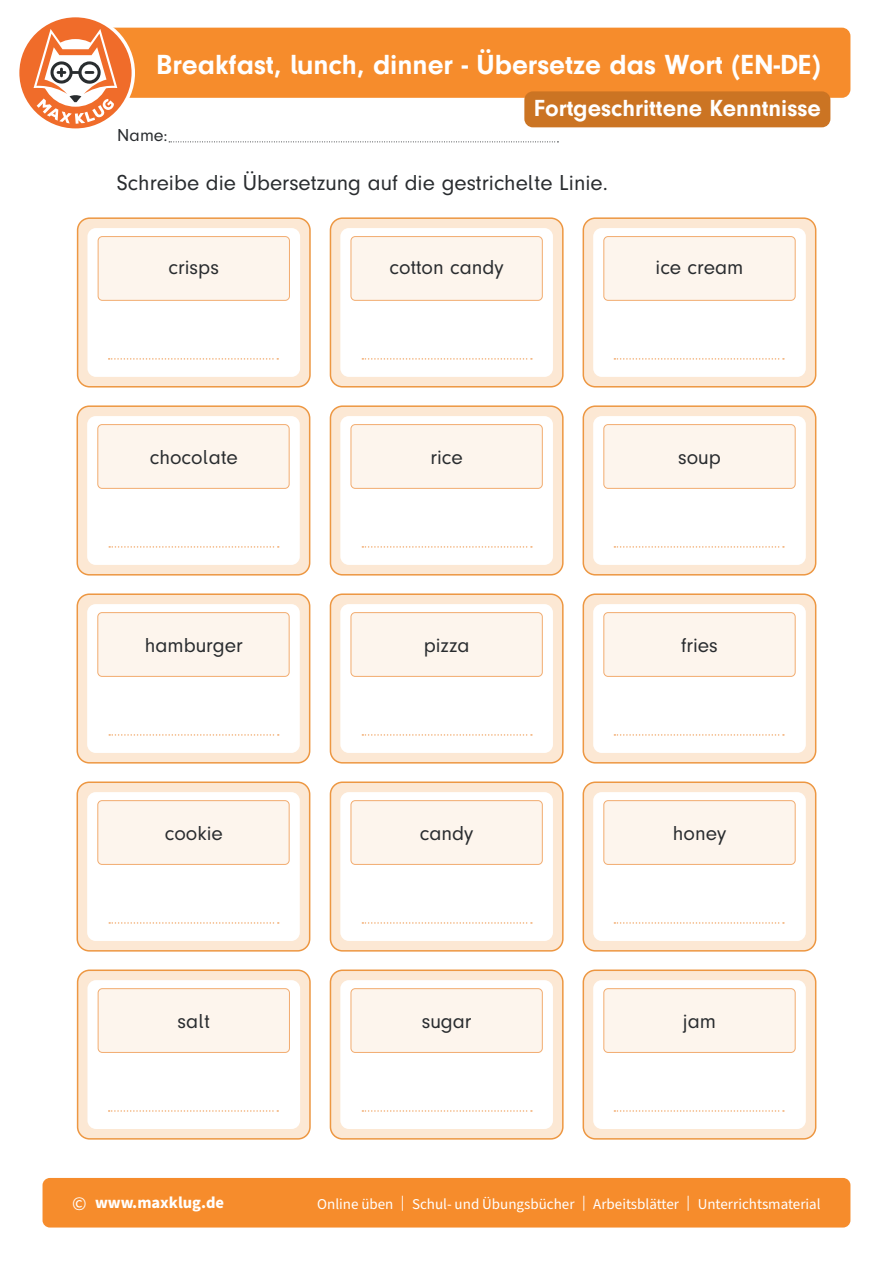
<style>
.page{position:relative;width:893px;height:1263px;background:#fff}
.page>*{position:absolute;margin:0;border:0;box-sizing:border-box;transform-origin:0 0}
.t1{font:700 28.5px "Mk Druckschrift N";color:#fff}
.t2{font:700 24px "Mk Druckschrift N";color:#fff}
.t3{font:22.5px "Mk Druckschrift N";color:#292c2f}
.t4{font:21px "Mk Druckschrift N";color:#292c2f}
.t5{font:18px "Mk Druckschrift N";color:#292c2f}
.t6{font:700 16.5px "Source Sans Pro";color:#fff}
.t7{font:15px "Source Sans Pro";color:#fff}
.s1{font-weight:400;font-size:19.5px}
</style>
<div class="page">
<div style="left:75px;top:28px;width:775px;height:70px;background:#f68c2c;border-radius:9px"></div>
<svg style="left:169px;top:141px;width:389px;height:1px"></svg>
<svg style="left:19px;top:17px;width:116px;height:112px"></svg>
<div style="left:524px;top:91px;width:306px;height:36px;background:#cb7423;border-radius:9px"></div>
<div style="left:43px;top:1178px;width:807px;height:49px;background:#f68c2c;border-radius:7px"></div>
<div style="left:78px;top:218px;width:232px;height:169px;background:#fce8d4;border-radius:12px"></div>
<div style="left:77px;top:217px;width:234px;height:170px;border:2px solid #ed9742;border-radius:12px"></div>
<div style="left:330px;top:218px;width:233px;height:169px;background:#fce8d4;border-radius:12px"></div>
<div style="left:330px;top:217px;width:234px;height:170px;border:2px solid #ed9742;border-radius:12px"></div>
<div style="left:583px;top:218px;width:233px;height:169px;background:#fce8d4;border-radius:12px"></div>
<div style="left:583px;top:217px;width:233px;height:170px;border:2px solid #ed9742;border-radius:12px"></div>
<div style="left:78px;top:970px;width:232px;height:169px;background:#fce8d4;border-radius:12px"></div>
<div style="left:77px;top:969px;width:234px;height:170px;border:2px solid #ed9742;border-radius:12px"></div>
<div style="left:77px;top:406px;width:233px;height:169px;background:#fce8d4;border-radius:12px"></div>
<div style="left:77px;top:405px;width:233px;height:170px;border:2px solid #ed9742;border-radius:12px"></div>
<div style="left:77px;top:594px;width:233px;height:169px;background:#fce8d4;border-radius:12px"></div>
<div style="left:77px;top:593px;width:233px;height:170px;border:2px solid #ed9742;border-radius:12px"></div>
<div style="left:77px;top:782px;width:233px;height:169px;background:#fce8d4;border-radius:12px"></div>
<div style="left:77px;top:781px;width:233px;height:170px;border:2px solid #ed9742;border-radius:12px"></div>
<div style="left:330px;top:970px;width:233px;height:169px;background:#fce8d4;border-radius:12px"></div>
<div style="left:330px;top:969px;width:234px;height:170px;border:2px solid #ed9742;border-radius:12px"></div>
<div style="left:330px;top:782px;width:233px;height:169px;background:#fce8d4;border-radius:12px"></div>
<div style="left:330px;top:781px;width:234px;height:170px;border:2px solid #ed9742;border-radius:12px"></div>
<div style="left:330px;top:594px;width:233px;height:169px;background:#fce8d4;border-radius:12px"></div>
<div style="left:330px;top:593px;width:234px;height:170px;border:2px solid #ed9742;border-radius:12px"></div>
<div style="left:583px;top:970px;width:233px;height:169px;background:#fce8d4;border-radius:12px"></div>
<div style="left:583px;top:969px;width:233px;height:170px;border:2px solid #ed9742;border-radius:12px"></div>
<div style="left:583px;top:782px;width:233px;height:169px;background:#fce8d4;border-radius:12px"></div>
<div style="left:583px;top:781px;width:233px;height:170px;border:2px solid #ed9742;border-radius:12px"></div>
<div style="left:330px;top:406px;width:233px;height:169px;background:#fce8d4;border-radius:12px"></div>
<div style="left:330px;top:405px;width:234px;height:170px;border:2px solid #ed9742;border-radius:12px"></div>
<div style="left:583px;top:594px;width:233px;height:169px;background:#fce8d4;border-radius:12px"></div>
<div style="left:583px;top:593px;width:233px;height:170px;border:2px solid #ed9742;border-radius:12px"></div>
<div style="left:583px;top:406px;width:233px;height:169px;background:#fce8d4;border-radius:12px"></div>
<div style="left:583px;top:405px;width:233px;height:170px;border:2px solid #ed9742;border-radius:12px"></div>
<div style="left:340px;top:228px;width:213px;height:149px;background:#fff;border-radius:9px"></div>
<div style="left:593px;top:228px;width:213px;height:149px;background:#fff;border-radius:9px"></div>
<div style="left:87px;top:228px;width:213px;height:149px;background:#fff;border-radius:9px"></div>
<div style="left:87px;top:980px;width:213px;height:149px;background:#fff;border-radius:9px"></div>
<div style="left:87px;top:792px;width:213px;height:149px;background:#fff;border-radius:9px"></div>
<div style="left:87px;top:604px;width:213px;height:149px;background:#fff;border-radius:9px"></div>
<div style="left:87px;top:416px;width:213px;height:149px;background:#fff;border-radius:9px"></div>
<div style="left:340px;top:980px;width:213px;height:149px;background:#fff;border-radius:9px"></div>
<div style="left:593px;top:980px;width:213px;height:149px;background:#fff;border-radius:9px"></div>
<div style="left:593px;top:792px;width:213px;height:149px;background:#fff;border-radius:9px"></div>
<div style="left:340px;top:792px;width:213px;height:149px;background:#fff;border-radius:9px"></div>
<div style="left:340px;top:416px;width:213px;height:149px;background:#fff;border-radius:9px"></div>
<div style="left:340px;top:604px;width:213px;height:149px;background:#fff;border-radius:9px"></div>
<div style="left:593px;top:604px;width:213px;height:149px;background:#fff;border-radius:9px"></div>
<div style="left:593px;top:416px;width:213px;height:149px;background:#fff;border-radius:9px"></div>
<div style="left:98px;top:989px;width:191px;height:63px;background:#fdf5ed;border-radius:4px"></div>
<div style="left:98px;top:988px;width:192px;height:65px;border:1px solid #f2ac70;border-radius:4px"></div>
<div style="left:98px;top:237px;width:191px;height:63px;background:#fdf5ed;border-radius:4px"></div>
<div style="left:98px;top:236px;width:192px;height:65px;border:1px solid #f2ac70;border-radius:4px"></div>
<div style="left:351px;top:237px;width:191px;height:63px;background:#fdf5ed;border-radius:4px"></div>
<div style="left:351px;top:236px;width:192px;height:65px;border:1px solid #f2ac70;border-radius:4px"></div>
<div style="left:604px;top:237px;width:191px;height:63px;background:#fdf5ed;border-radius:4px"></div>
<div style="left:603px;top:236px;width:192px;height:65px;border:1px solid #f2ac70;border-radius:4px"></div>
<div style="left:351px;top:989px;width:191px;height:63px;background:#fdf5ed;border-radius:4px"></div>
<div style="left:351px;top:988px;width:192px;height:65px;border:1px solid #f2ac70;border-radius:4px"></div>
<div style="left:98px;top:801px;width:191px;height:63px;background:#fdf5ed;border-radius:4px"></div>
<div style="left:97px;top:800px;width:193px;height:65px;border:1px solid #f2ac70;border-radius:4px"></div>
<div style="left:351px;top:425px;width:191px;height:63px;background:#fdf5ed;border-radius:4px"></div>
<div style="left:351px;top:424px;width:192px;height:65px;border:1px solid #f2ac70;border-radius:4px"></div>
<div style="left:98px;top:613px;width:191px;height:63px;background:#fdf5ed;border-radius:4px"></div>
<div style="left:97px;top:612px;width:193px;height:65px;border:1px solid #f2ac70;border-radius:4px"></div>
<div style="left:98px;top:425px;width:191px;height:63px;background:#fdf5ed;border-radius:4px"></div>
<div style="left:97px;top:424px;width:193px;height:65px;border:1px solid #f2ac70;border-radius:4px"></div>
<div style="left:604px;top:425px;width:191px;height:63px;background:#fdf5ed;border-radius:4px"></div>
<div style="left:603px;top:424px;width:192px;height:65px;border:1px solid #f2ac70;border-radius:4px"></div>
<div style="left:604px;top:989px;width:191px;height:63px;background:#fdf5ed;border-radius:4px"></div>
<div style="left:603px;top:988px;width:192px;height:65px;border:1px solid #f2ac70;border-radius:4px"></div>
<div style="left:351px;top:613px;width:191px;height:63px;background:#fdf5ed;border-radius:4px"></div>
<div style="left:351px;top:612px;width:192px;height:65px;border:1px solid #f2ac70;border-radius:4px"></div>
<div style="left:604px;top:613px;width:191px;height:63px;background:#fdf5ed;border-radius:4px"></div>
<div style="left:603px;top:612px;width:192px;height:65px;border:1px solid #f2ac70;border-radius:4px"></div>
<div style="left:351px;top:801px;width:191px;height:63px;background:#fdf5ed;border-radius:4px"></div>
<div style="left:351px;top:800px;width:192px;height:65px;border:1px solid #f2ac70;border-radius:4px"></div>
<div style="left:604px;top:801px;width:191px;height:63px;background:#fdf5ed;border-radius:4px"></div>
<div style="left:603px;top:800px;width:192px;height:65px;border:1px solid #f2ac70;border-radius:4px"></div>
<svg style="left:109px;top:358px;width:169px;height:2px"></svg>
<svg style="left:109px;top:1110px;width:169px;height:2px"></svg>
<svg style="left:362px;top:358px;width:170px;height:2px"></svg>
<svg style="left:614px;top:358px;width:170px;height:2px"></svg>
<svg style="left:109px;top:922px;width:170px;height:2px"></svg>
<svg style="left:362px;top:1110px;width:170px;height:2px"></svg>
<svg style="left:109px;top:734px;width:170px;height:2px"></svg>
<svg style="left:109px;top:546px;width:170px;height:2px"></svg>
<svg style="left:362px;top:546px;width:170px;height:2px"></svg>
<svg style="left:614px;top:1110px;width:170px;height:2px"></svg>
<svg style="left:614px;top:922px;width:170px;height:2px"></svg>
<svg style="left:614px;top:546px;width:170px;height:2px"></svg>
<svg style="left:362px;top:922px;width:170px;height:2px"></svg>
<svg style="left:362px;top:734px;width:170px;height:2px"></svg>
<svg style="left:614px;top:734px;width:170px;height:2px"></svg>
<h1 class="t1" style="left:156px;top:48px;width:666px">Breakfast, lunch, dinner - Übersetze das Wort (EN-DE)</h1>
<p class="t5" style="left:117px;top:125px;width:52px">Name:</p>
<p class="t2" style="left:534px;top:95px;width:288px">Fortgeschrittene Kenntnisse</p>
<p class="t3" style="left:117px;top:170px;width:492px">Schreibe die Übersetzung auf die gestrichelte Linie.</p>
<p class="t4" style="left:169px;top:256px;width:52px">crisps</p>
<p class="t4" style="left:390px;top:256px;width:116px">cotton candy</p>
<p class="t4" style="left:655px;top:256px;width:89px">ice cream</p>
<p class="t4" style="left:150px;top:446px;width:89px">chocolate</p>
<p class="t4" style="left:430px;top:446px;width:34px">rice</p>
<p class="t4" style="left:678px;top:446px;width:44px">soup</p>
<p class="t4" style="left:145px;top:634px;width:100px">hamburger</p>
<p class="t4" style="left:424px;top:634px;width:47px">pizza</p>
<p class="t4" style="left:681px;top:634px;width:38px">fries</p>
<p class="t4" style="left:165px;top:822px;width:60px">cookie</p>
<p class="t4" style="left:420px;top:822px;width:55px">candy</p>
<p class="t4" style="left:673px;top:822px;width:55px">honey</p>
<p class="t4" style="left:178px;top:1010px;width:34px">salt</p>
<p class="t4" style="left:422px;top:1010px;width:51px">sugar</p>
<p class="t4" style="left:683px;top:1010px;width:35px">jam</p>
<p class="t6" style="left:72px;top:1191px;width:153px"><span class="s1">©</span> www.maxklug.de</p>
<p class="t7" style="left:317px;top:1193px;width:505px">Online üben | Schul- und Übungsbücher | Arbeitsblätter | Unterrichtsmaterial</p>
</div>
